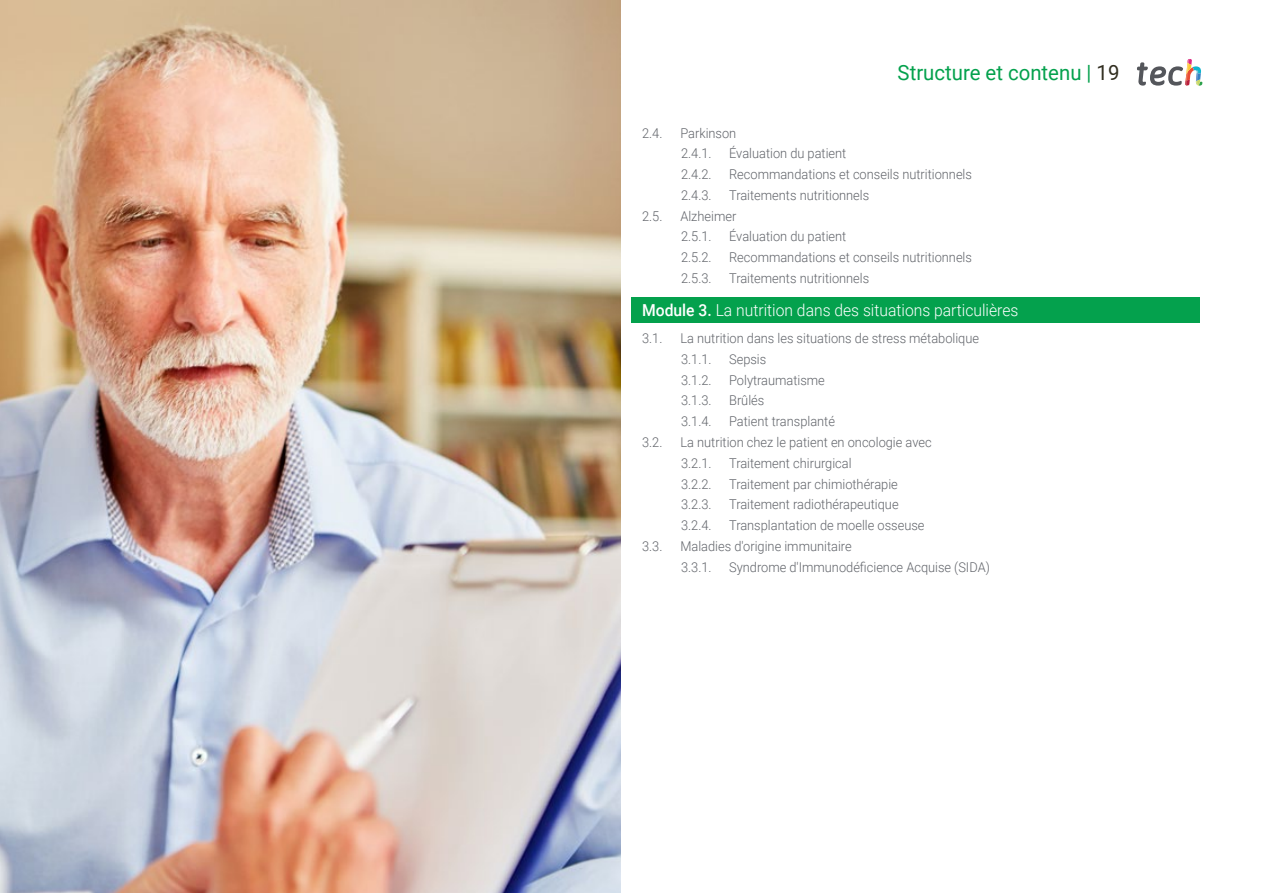
<style>
.page{position:relative;width:1263px;height:893px;background:#fff}
.page>*{position:absolute;margin:0;border:0;box-sizing:border-box;transform-origin:0 0}
.t1{font:21px "Roboto";color:#04a14d}
.t2{font:300 16.5px "Roboto";color:#fff;scale:.95 1}
.t3{font:300 13.5px/20.7px "Roboto";color:#61646a;scale:.95 1}
.s1{color:#312e20}
.s2{font-weight:500}
</style>
<div class="page">
<img style="left:0;top:0;width:621px;height:893px">
<svg style="left:1137px;top:59px;width:65px;height:27px"></svg>
<div style="left:631px;top:297px;width:568px;height:25px;background:#04a14d"></div>
<p class="t3" style="left:642px;top:122px;width:23px">2.4.</p>
<p class="t3" style="left:680px;top:122px;width:60px">Parkinson<br>2.4.1.</p>
<p class="t3" style="left:729px;top:143px;width:125px">Évaluation du patient</p>
<h1 class="t1" style="left:898px;top:57px;width:223px">Structure et contenu | <span class="s1">19</span></h1>
<p class="t3" style="left:681px;top:164px;width:34px">2.4.2.</p>
<p class="t3" style="left:729px;top:164px;width:257px">Recommandations et conseils nutritionnels</p>
<p class="t3" style="left:681px;top:184px;width:34px">2.4.3.</p>
<p class="t3" style="left:729px;top:184px;width:149px">Traitements nutritionnels</p>
<p class="t3" style="left:642px;top:205px;width:23px">2.5.</p>
<p class="t3" style="left:680px;top:205px;width:60px">Alzheimer<br>2.5.1.</p>
<p class="t3" style="left:729px;top:226px;width:125px">Évaluation du patient</p>
<p class="t3" style="left:681px;top:247px;width:34px">2.5.2.</p>
<p class="t3" style="left:729px;top:247px;width:257px">Recommandations et conseils nutritionnels</p>
<p class="t3" style="left:681px;top:267px;width:34px">2.5.3.</p>
<p class="t3" style="left:729px;top:267px;width:149px">Traitements nutritionnels</p>
<p class="t2" style="left:642px;top:299px;width:398px"><span class="s2">Module 3.</span> La nutrition dans des situations particulières</p>
<p class="t3" style="left:642px;top:328px;width:23px">3.1.</p>
<p class="t3" style="left:680px;top:328px;width:316px">La nutrition dans les situations de stress métabolique<br>3.1.1.</p>
<p class="t3" style="left:729px;top:348px;width:41px">Sepsis</p>
<p class="t3" style="left:681px;top:369px;width:34px">3.1.2.</p>
<p class="t3" style="left:729px;top:369px;width:102px">Polytraumatisme</p>
<p class="t3" style="left:681px;top:390px;width:34px">3.1.3.</p>
<p class="t3" style="left:729px;top:390px;width:39px">Brûlés</p>
<p class="t3" style="left:681px;top:411px;width:34px">3.1.4.</p>
<p class="t3" style="left:729px;top:411px;width:113px">Patient transplanté</p>
<p class="t3" style="left:642px;top:431px;width:23px">3.2.</p>
<p class="t3" style="left:680px;top:431px;width:266px">La nutrition chez le patient en oncologie avec<br>3.2.1.</p>
<p class="t3" style="left:729px;top:452px;width:130px">Traitement chirurgical</p>
<p class="t3" style="left:681px;top:473px;width:34px">3.2.2.</p>
<p class="t3" style="left:729px;top:473px;width:179px">Traitement par chimiothérapie</p>
<p class="t3" style="left:681px;top:494px;width:34px">3.2.3.</p>
<p class="t3" style="left:729px;top:494px;width:180px">Traitement radiothérapeutique</p>
<p class="t3" style="left:681px;top:514px;width:34px">3.2.4.</p>
<p class="t3" style="left:729px;top:514px;width:207px">Transplantation de moelle osseuse</p>
<p class="t3" style="left:642px;top:535px;width:23px">3.3.</p>
<p class="t3" style="left:680px;top:535px;width:182px">Maladies d'origine immunitaire<br>3.3.1.</p>
<p class="t3" style="left:729px;top:556px;width:276px">Syndrome d'Immunodéficience Acquise (SIDA)</p>
</div>
